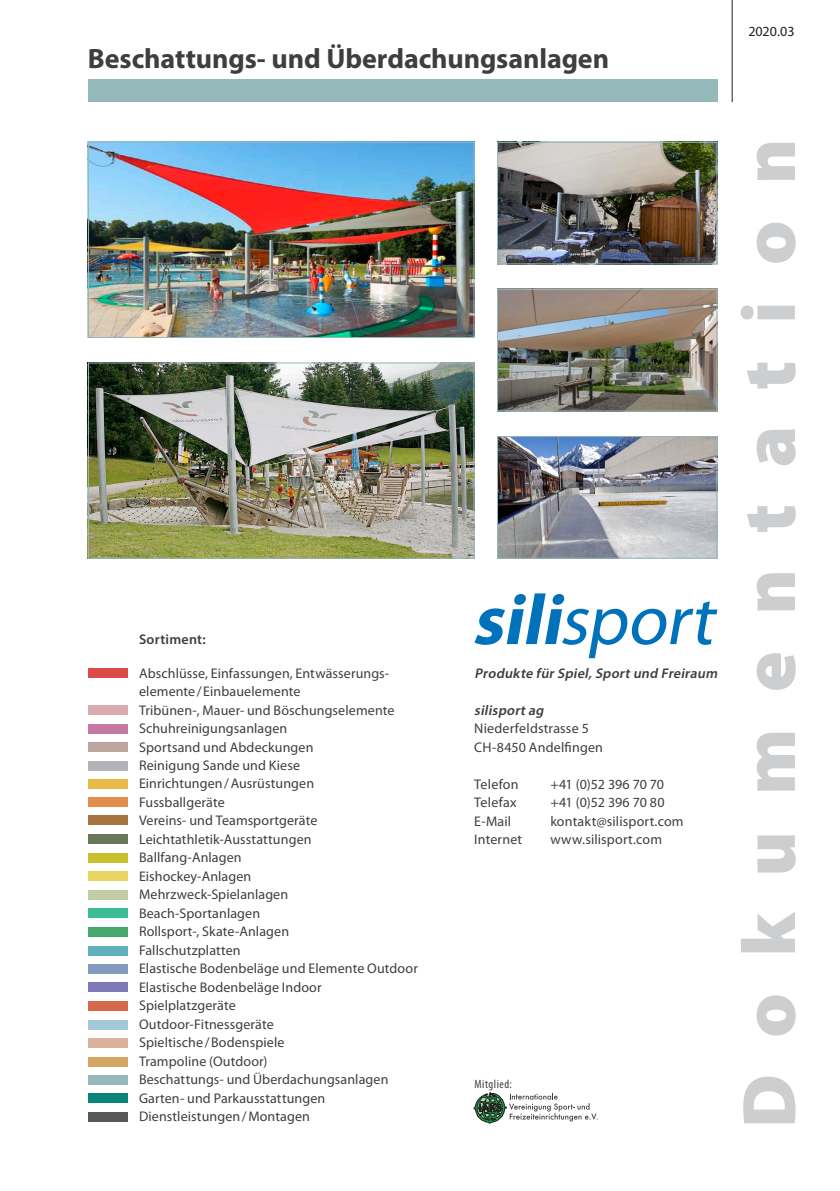
<style>
.page{position:relative;width:840px;height:1191px;background:#fff}
.page>*{position:absolute;margin:0;border:0;box-sizing:border-box;transform-origin:0 0}
.t1{font:900 76px "Myriad Pro";letter-spacing:.48em;color:#cdced0}
.t2{font:700 28px "Myriad Pro";letter-spacing:-.005em;color:#3e3e3f}
.t3{font:14px/18.4px "Myriad Pro";letter-spacing:.01em;color:#3e3e3f}
.t4{font:italic 600 14px "Myriad Pro";color:#3e3e3f}
.t5{font:14px "Myriad Pro";letter-spacing:-.01em;color:#3e3e3f}
.t6{font:600 14px "Myriad Pro";letter-spacing:.02em;color:#3e3e3f}
.t7{font:14px "Myriad Pro";color:#231f20}
.t8{font:condensed 12px "Myriad Pro";letter-spacing:.045em;color:#3e3e3f}
</style>
<div class="page">
<div style="left:88px;top:79px;width:629px;height:23px;background:#95b8bb"></div>
<hr style="left:731px;top:0;width:1px;height:102px;background:#231f20">
<div style="left:88px;top:668px;width:39px;height:10px;background:#db4c48"></div>
<div style="left:88px;top:706px;width:39px;height:9px;background:#daacaf"></div>
<div style="left:88px;top:724px;width:39px;height:9px;background:#c479a4"></div>
<div style="left:88px;top:742px;width:39px;height:10px;background:#bda69f"></div>
<div style="left:88px;top:761px;width:39px;height:9px;background:#b2b3b7"></div>
<div style="left:88px;top:779px;width:39px;height:9px;background:#e7bb45"></div>
<div style="left:88px;top:797px;width:39px;height:9px;background:#e18f4b"></div>
<div style="left:88px;top:816px;width:39px;height:9px;background:#a77440"></div>
<div style="left:88px;top:834px;width:39px;height:9px;background:#667857"></div>
<div style="left:88px;top:853px;width:39px;height:9px;background:#c8c12d"></div>
<div style="left:88px;top:871px;width:39px;height:9px;background:#e8d661"></div>
<div style="left:88px;top:890px;width:39px;height:9px;background:#c2cda6"></div>
<div style="left:88px;top:909px;width:39px;height:9px;background:#3cbd96"></div>
<div style="left:88px;top:927px;width:39px;height:9px;background:#47a86b"></div>
<div style="left:88px;top:946px;width:39px;height:9px;background:#5fb1be"></div>
<div style="left:88px;top:964px;width:39px;height:9px;background:#839bbf"></div>
<div style="left:88px;top:982px;width:39px;height:9px;background:#7d78b8"></div>
<div style="left:88px;top:1001px;width:39px;height:9px;background:#d6684e"></div>
<div style="left:88px;top:1020px;width:39px;height:9px;background:#a3c8d8"></div>
<div style="left:88px;top:1038px;width:39px;height:9px;background:#d9b299"></div>
<div style="left:88px;top:1075px;width:39px;height:9px;background:#95b8bb"></div>
<div style="left:88px;top:1093px;width:39px;height:10px;background:#0a847a"></div>
<div style="left:88px;top:1112px;width:39px;height:9px;background:#57585a"></div>
<div style="left:88px;top:1057px;width:39px;height:9px;background:#d5a662"></div>
<svg style="left:473px;top:1092px;width:124px;height:31px"></svg>
<svg style="left:474px;top:593px;width:243px;height:65px"></svg>
<img style="left:498px;top:438px;width:217px;height:119px">
<div style="left:496px;top:436px;width:221px;height:123px;border:1px solid #95b8bb"></div>
<img style="left:90px;top:364px;width:382px;height:193px">
<div style="left:88px;top:362px;width:386px;height:197px;border:1px solid #95b8bb"></div>
<img style="left:498px;top:144px;width:217px;height:118px">
<div style="left:496px;top:142px;width:221px;height:122px;border:1px solid #95b8bb"></div>
<img style="left:498px;top:291px;width:217px;height:118px">
<div style="left:496px;top:289px;width:221px;height:122px;border:1px solid #95b8bb"></div>
<img style="left:90px;top:144px;width:382px;height:192px">
<div style="left:88px;top:142px;width:386px;height:196px;border:1px solid #95b8bb"></div>
<h2 class="t2" style="left:88px;top:41px;width:522px">Beschattungs- und Überdachungsanlagen</h2>
<p class="t7" style="left:748px;top:23px;width:48px">2020.03</p>
<p class="t6" style="left:139px;top:630px;width:68px">Sortiment:</p>
<p class="t3" style="left:139px;top:663px;width:280px">Abschlüsse, Einfassungen, Entwässerungs&shy;elemente/Einbauelemente<br>Tribünen-, Mauer- und Böschungselemente<br>Schuhreinigungsanlagen<br>Sportsand und Abdeckungen<br>Reinigung Sande und Kiese<br>Einrichtungen/Ausrüstungen<br>Fussballgeräte<br>Vereins- und Teamsportgeräte<br>Leichtathletik-Ausstattungen<br>Ballfang-Anlagen<br>Eishockey-Anlagen<br>Mehrzweck-Spielanlagen<br>Beach-Sportanlagen<br>Rollsport-, Skate-Anlagen<br>Fallschutzplatten<br>Elastische Bodenbeläge und Elemente Outdoor<br>Elastische Bodenbeläge Indoor<br>Spielplatzgeräte<br>Outdoor-Fitnessgeräte<br>Spieltische/Bodenspiele<br>Trampoline (Outdoor)<br>Beschattungs- und Überdachungsanlagen<br>Garten- und Parkausstattungen<br>Dienstleistungen/Montagen</p>
<p class="t4" style="left:474px;top:664px;width:247px">Produkte fürSpiel,Sportund Freiraum</p>
<p class="t4" style="left:474px;top:701px;width:74px">silisportag</p>
<p class="t3" style="left:474px;top:719px;width:130px">Niederfeldstrasse 5<br>CH-8450 Andelfingen</p>
<p class="t3" style="left:474px;top:774px;width:46px">Telefon</p>
<p class="t5" style="left:550px;top:775px;width:115px">+41 (0)52 396 70 70</p>
<p class="t3" style="left:474px;top:793px;width:44px">Telefax</p>
<p class="t5" style="left:550px;top:793px;width:116px">+41 (0)52 396 70 80</p>
<p class="t3" style="left:474px;top:811px;width:38px">E-Mail</p>
<p class="t3" style="left:550px;top:811px;width:135px">kontakt@silisport.com</p>
<p class="t3" style="left:474px;top:830px;width:49px">Internet</p>
<p class="t3" style="left:550px;top:830px;width:113px">www.silisport.com</p>
<p class="t8" style="left:474px;top:1076px;width:39px">Mitglied:</p>
<h1 class="t1" style="left:718px;top:1128px;width:991px;rotate:-90deg">Dokumentation</h1>
</div>
